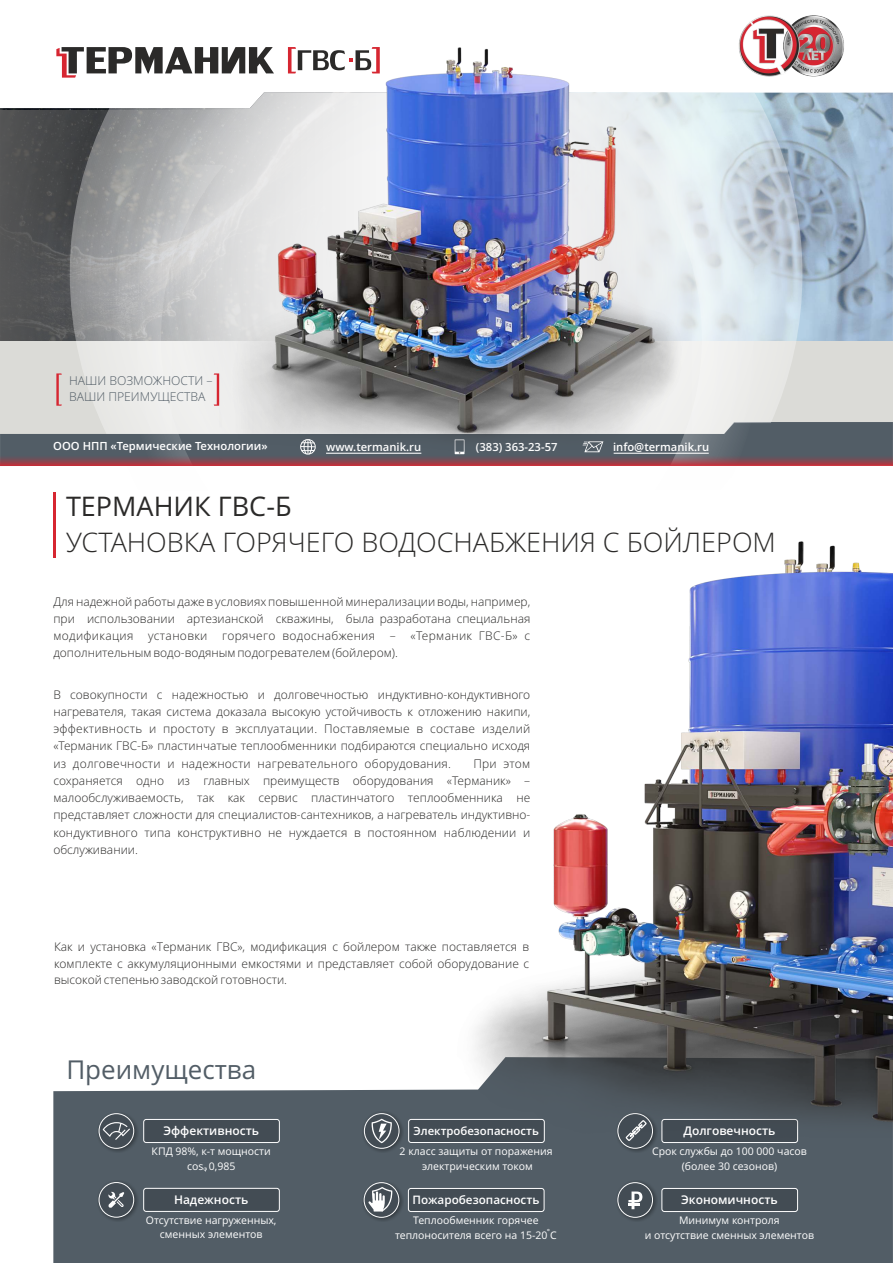
<style>
.page{position:relative;width:893px;height:1263px;background:#fff}
.page>*{position:absolute;margin:0;border:0;box-sizing:border-box;transform-origin:0 0}
.t1{font:300 27px "Open Sans";color:#2b2a29}
.t2{font:27px "Open Sans";color:#2b2a29}
.t3{font:25.95px "Open Sans";color:#525d66}
.t4{font:300 12.3px/16.6px "Open Sans";color:#525d66}
.t5{font:300 12px/17.2px "Open Sans";color:#2b2a29;text-align:justify}
.t6{font:600 12px "Open Sans";color:#fefefe}
.t7{font:600 11.7px "Open Sans";color:#fefefe}
.t8{font:600 11.4px "Open Sans";color:#fefefe}
.t9{font:600 11.25px "Open Sans";color:#fefefe}
.t10{font:10.5px/14.2px "Open Sans";color:#fefefe;text-align:center}
</style>
<div class="page">
<img style="left:0;top:93px;width:893px;height:248px">
<svg style="left:56px;top:47px;width:163px;height:31px"></svg>
<div style="left:0;top:110px;width:258px;height:320px;background:#505152"></div>
<hr style="left:54px;top:493px;width:2px;height:65px;background:#d62631">
<div style="left:53px;top:1089px;width:840px;height:174px;background:#525d66"></div>
<div style="left:143px;top:1119px;width:137px;height:24px;background:#434c54;border:1px solid #fefefe;border-radius:3px"></div>
<svg style="left:204px;top:1167px;width:3px;height:5px"></svg>
<img style="left:97px;top:1112px;width:41px;height:41px">
<svg style="left:99px;top:1113px;width:35px;height:36px"></svg>
<svg style="left:103px;top:1122px;width:27px;height:18px"></svg>
<div style="left:143px;top:1188px;width:137px;height:24px;background:#434c54;border:1px solid #fefefe;border-radius:3px"></div>
<img style="left:98px;top:1181px;width:40px;height:41px">
<div style="left:99px;top:1182px;width:35px;height:35px;background:#434c54;border:1px solid #fefefe;border-radius:50%"></div>
<svg style="left:108px;top:1192px;width:16px;height:16px"></svg>
<div style="left:408px;top:1119px;width:137px;height:24px;background:#434c54;border:1px solid #fefefe;border-radius:3px"></div>
<img style="left:362px;top:1112px;width:41px;height:41px">
<svg style="left:364px;top:1113px;width:35px;height:36px"></svg>
<svg style="left:372px;top:1119px;width:20px;height:24px"></svg>
<div style="left:408px;top:1188px;width:136px;height:24px;background:#434c54;border:1px solid #fefefe;border-radius:3px"></div>
<img style="left:362px;top:1181px;width:41px;height:41px">
<svg style="left:364px;top:1182px;width:35px;height:36px"></svg>
<svg style="left:368px;top:1187px;width:24px;height:24px"></svg>
<div style="left:661px;top:1119px;width:137px;height:24px;background:#434c54;border:1px solid #fefefe;border-radius:3px"></div>
<img style="left:616px;top:1137px;width:41px;height:16px">
<svg style="left:617px;top:1113px;width:36px;height:36px"></svg>
<div style="left:661px;top:1188px;width:137px;height:24px;background:#434c54;border:1px solid #fefefe;border-radius:3px"></div>
<img style="left:616px;top:1181px;width:41px;height:41px">
<svg style="left:617px;top:1182px;width:36px;height:36px"></svg>
<svg style="left:628px;top:1191px;width:14px;height:18px"></svg>
<svg style="left:624px;top:1137px;width:24px;height:5px"></svg>
<img style="left:448px;top:541px;width:445px;height:596px">
<div style="left:0;top:341px;width:893px;height:93px;background:#dbdbd7"></div>
<img style="left:739px;top:15px;width:105px;height:62px">
<svg style="left:70px;top:93px;width:732px;height:329px"></svg>
<svg style="left:101px;top:149px;width:661px;height:273px;background:#cfd3d5"></svg>
<svg style="left:172px;top:93px;width:47px;height:329px;background:#d2d3d3"></svg>
<svg style="left:56px;top:373px;width:6px;height:33px"></svg>
<svg style="left:214px;top:373px;width:5px;height:33px"></svg>
<svg style="left:0;top:422px;width:893px;height:32px;background:#767f85"></svg>
<hr style="left:614px;top:453px;width:95px;height:1px;background:#fefefe">
<svg style="left:0;top:454px;width:893px;height:12px;background:#8c4650"></svg>
<img style="left:219px;top:47px;width:473px;height:413px">
<p class="t4" style="left:69px;top:373px;width:145px">НАШИ ВОЗМОЖНОСТИ –<br>ВАШИ ПРЕИМУЩЕСТВА</p>
<p class="t9" style="left:53px;top:441px;width:216px">ООО НПП «Термические Технологии»</p>
<p class="t9" style="left:326px;top:442px;width:97px">www.termanik.ru</p>
<p class="t9" style="left:476px;top:442px;width:83px">(383) 363-23-57</p>
<p class="t9" style="left:613px;top:442px;width:98px">info@termanik.ru</p>
<h1 class="t2" style="left:66px;top:495px;width:227px">ТЕРМАНИК ГВС-Б</h1>
<h1 class="t1" style="left:66px;top:532px;width:711px">УСТАНОВКА ГОРЯЧЕГО ВОДОСНАБЖЕНИЯ С БОЙЛЕРОМ</h1>
<p class="t5" style="left:53px;top:594px;width:478px">Для надежной работы даже в условиях повышенной минерализации воды, например, при использовании артезианской скважины, была разработана специальная модификация установки горячего водоснабжения – «Терманик ГВС-Б» с дополнительным водо-водяным подогревателем (бойлером).</p>
<p class="t5" style="left:53px;top:687px;width:478px">В совокупности с надежностью и долговечностью индуктивно-кондуктивного нагревателя, такая система доказала высокую устойчивость к отложению накипи, эффективность и простоту в эксплуатации. Поставляемые в составе изделий «Терманик ГВС-Б» пластинчатые теплообменники подбираются специально исходя из долговечности и надежности нагревательного оборудования.</p>
<p class="t5" style="left:53px;top:756px;width:478px;text-indent:420px">При этом сохраняется одно из главных преимуществ оборудования «Терманик» – малообслуживаемость, так как сервис пластинчатого теплообменника не представляет сложности для специалистов-сантехников, а нагреватель индуктивно&shy;кондуктивного типа конструктивно не нуждается в постоянном наблюдении и обслуживании.</p>
<p class="t5" style="left:54px;top:940px;width:477px;line-height:16.4px">Как и установка «Терманик ГВС», модификация с бойлером также поставляется в комплекте с аккумуляционными емкостями и представляет собой оборудование с высокой степенью заводской готовности.</p>
<h2 class="t3" style="left:66px;top:1059px;width:191px">Преимущества</h2>
<p class="t6" style="left:163px;top:1126px;width:97px">Эффективность</p>
<p class="t8" style="left:413px;top:1126px;width:127px">Электробезопасность</p>
<p class="t6" style="left:683px;top:1126px;width:94px">Долговечность</p>
<p class="t10" style="left:152px;top:1145px;width:121px">КПД 98%, к-т мощности cos 0,985</p>
<p class="t10" style="left:400px;top:1145px;width:154px">2 класс защиты от поражения электрическим током</p>
<p class="t10" style="left:652px;top:1145px;width:156px">Срок службы до 100 000 часов (более 30 сезонов)</p>
<p class="t6" style="left:174px;top:1195px;width:76px">Надежность</p>
<p class="t7" style="left:412px;top:1195px;width:129px">Пожаробезопасность</p>
<p class="t6" style="left:681px;top:1195px;width:98px">Экономичность</p>
<p class="t10" style="left:146px;top:1214px;width:132px">Отсутствие нагруженных, сменных элементов</p>
<p class="t10" style="left:395px;top:1214px;width:163px">Теплообменник горячее теплоносителя всего на 15-20 С<sup>°</sup></p>
<p class="t10" style="left:645px;top:1214px;width:171px">Минимум контроля<br>и отсутствие сменных элементов</p>
</div>
